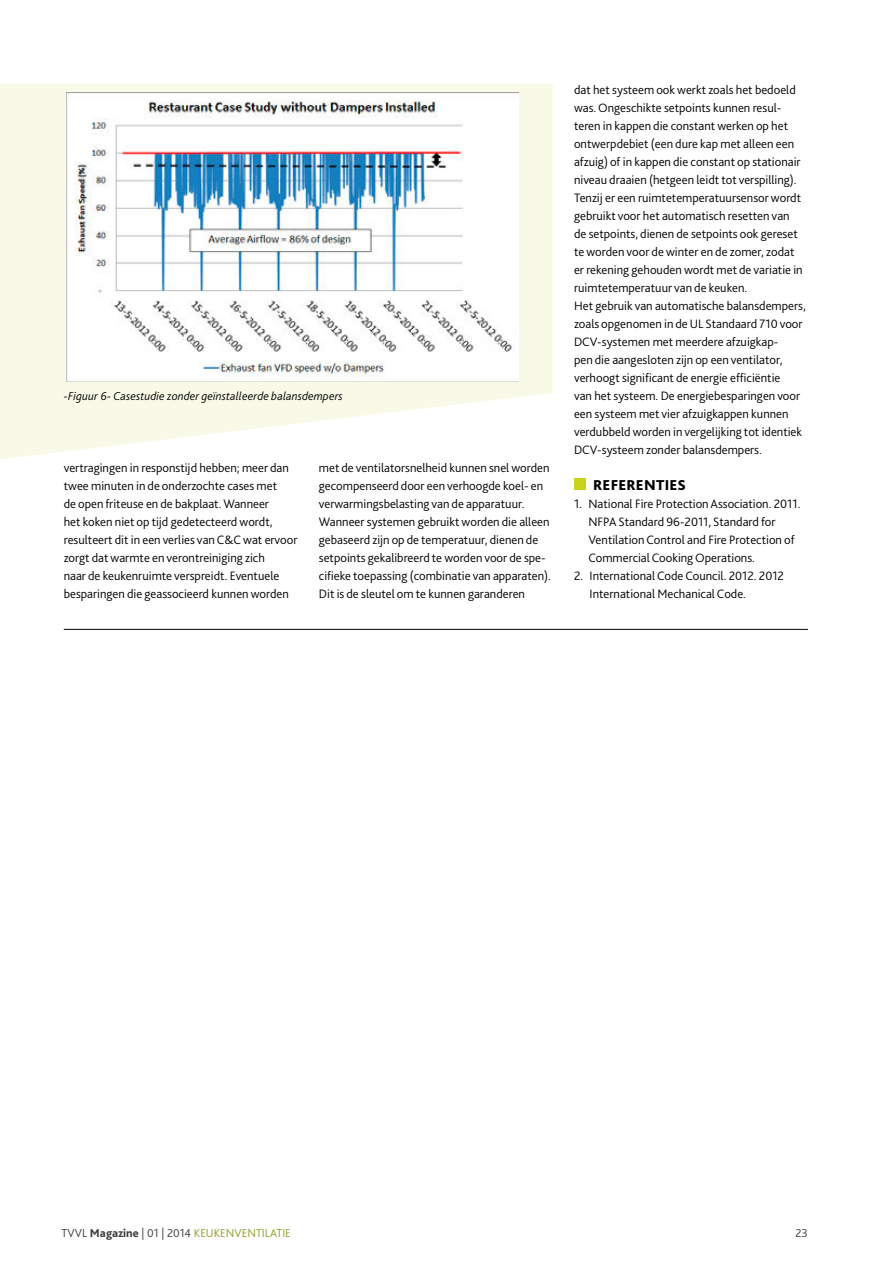
<style>
.page{position:relative;width:893px;height:1263px;background:#fff}
.page>*{position:absolute;margin:0;border:0;box-sizing:border-box;transform-origin:0 0}
.t1{font:800 15px "Bliss 2";letter-spacing:.015em;color:#000}
.t2{font:300 12.75px/18px "Bliss 2";color:#000}
.t3{font:italic 300 12px "Bliss 2";letter-spacing:.01em;color:#000}
.t4{font:300 12px "Bliss 2";color:#919c26}
.t5{font:300 12px "Bliss 2";color:#3c3c3b}
.s1{color:#3c3c3b}
.s2{font-weight:800;color:#3c3c3b}
</style>
<div class="page">
<div style="left:574px;top:479px;width:11px;height:11px;background:#c8d419"></div>
<svg style="left:0;top:83px;width:553px;height:376px;fill:#f8f9e6"></svg>
<img style="left:67px;top:92px;width:452px;height:289px">
<hr style="left:64px;top:629px;width:744px;height:1px;background:#000">
<p class="t3" style="left:64px;top:392px;width:280px">-Figuur 6- Casestudie zonder geïnstalleerde balansdempers</p>
<p class="t2" style="left:64px;top:460px;width:235px">vertragingen in responstijd hebben; meer dan twee minuten in de onderzochte cases met<br>de open friteuse en de bakplaat. Wanneer<br>het koken niet op tijd gedetecteerd wordt, resulteert dit in een verlies van C&amp;C wat ervoor zorgt dat warmte en verontreiniging zich<br>naar de keukenruimte verspreidt. Eventuele besparingen die geassocieerd kunnen worden</p>
<p class="t2" style="left:319px;top:460px;width:234px">met de ventilatorsnelheid kunnen snel worden gecompenseerd door een verhoogde koel- en verwarmingsbelasting van de apparatuur.<br>Wanneer systemen gebruikt worden die alleen gebaseerd zijn op de temperatuur, dienen de setpoints gekalibreerd te worden voor de spe&shy;cifieke toepassing (combinatie van apparaten).<br>Dit is de sleutel om te kunnen garanderen</p>
<p class="t2" style="left:574px;top:82px;width:233px">dat het systeem ook werkt zoals het bedoeld was. Ongeschikte setpoints kunnen resul&shy;teren in kappen die constant werken op het ontwerpdebiet (een dure kap met alleen een afzuig) of in kappen die constant op stationair niveau draaien (hetgeen leidt tot verspilling).<br>Tenzij er een ruimtetemperatuursensor wordt gebruikt voor het automatisch resetten van<br>de setpoints, dienen de setpoints ook gereset te worden voor de winter en de zomer, zodat er rekening gehouden wordt met de variatie in ruimtetemperatuur van de keuken.<br>Het gebruik van automatische balansdempers, zoals opgenomen in de UL Standaard 710 voor DCV-systemen met meerdere afzuigkap-<br>pen die aangesloten zijn op een ventilator, verhoogt significant de energie efficiëntie<br>van het systeem. De energiebesparingen voor een systeem met vier afzuigkappen kunnen verdubbeld worden in vergelijking tot identiek DCV-systeem zonder balansdempers.</p>
<p class="t1" style="left:593px;top:480px;width:95px">REFERENTIES</p>
<p class="t2" style="left:588px;top:496px;width:214px;text-indent:-14px">1. National Fire Protection Association. 2011.<br>NFPA Standard 96-2011, Standard for Ventilation Control and Fire Protection of Commercial Cooking Operations.</p>
<p class="t2" style="left:590px;top:568px;width:196px;text-indent:-16px">2. International Code Council. 2012. 2012<br>International Mechanical Code.</p>
<p class="t4" style="left:62px;top:1228px;width:231px"><span class="s1">TVVL</span> <span class="s2">Magazine</span> <span class="s1">| 01 | 2014</span> KEUKENVENTILATIE</p>
<p class="t5" style="left:796px;top:1228px;width:14px">23</p>
</div>
